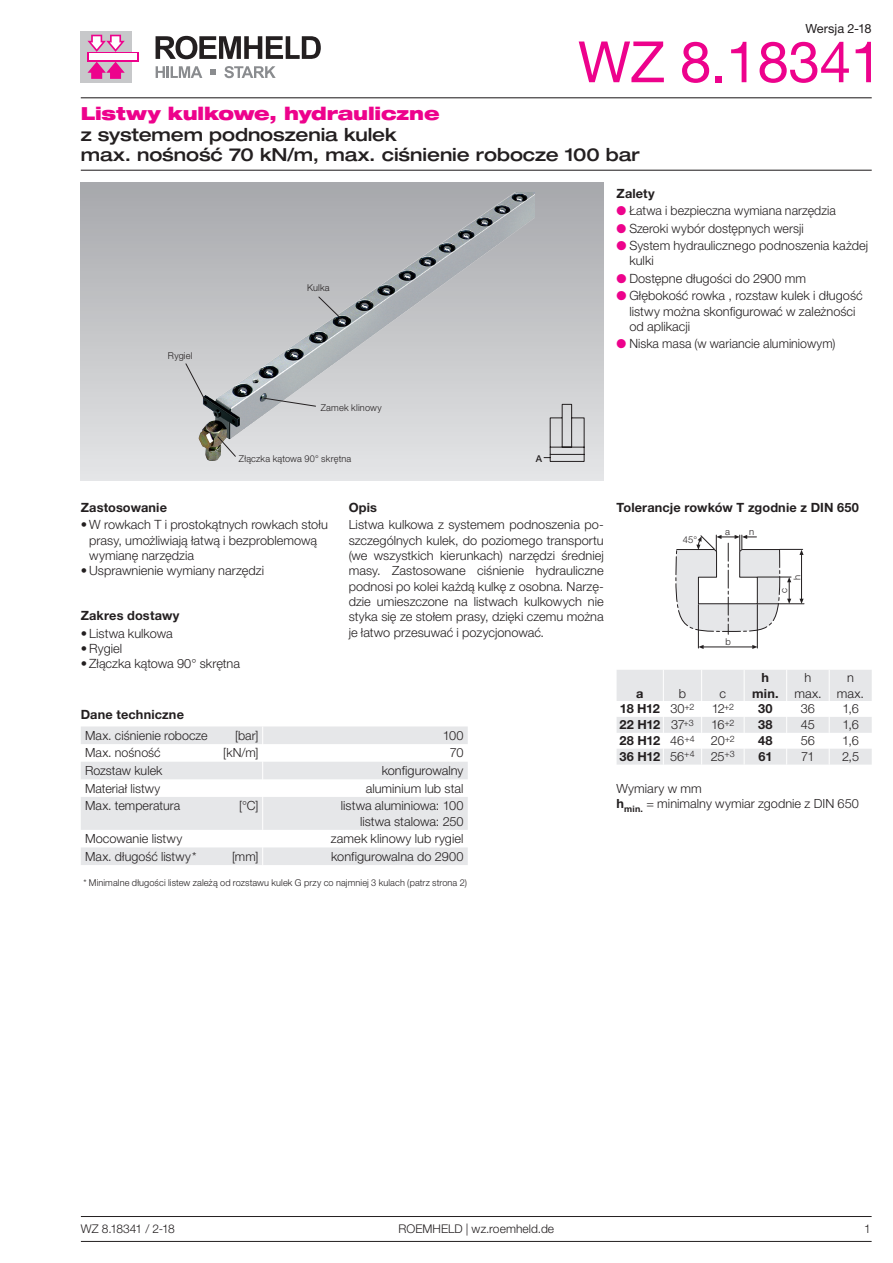
<style>
.page{position:relative;width:893px;height:1263px;background:#fff}
.page>*{position:absolute;margin:0;border:0;box-sizing:border-box;transform-origin:0 0}
.t1{font:57px "Helvetica Neue LT Pro";letter-spacing:-.01em;color:#ed028c}
.t2{font:500 expanded 18px/20.2px "Helvetica Neue LT Pro";letter-spacing:-.005em;color:#231f20}
.t3{font:900 expanded 18px "Helvetica Neue LT Pro";letter-spacing:-.01em;color:#ed028c}
.t4{font:300 12.75px/15.3px "Helvetica Neue LT Pro";color:#231f20}
.t5{font:700 12.75px "Helvetica Neue LT Pro";letter-spacing:.01em;color:#231f20}
.t6{font:300 12.6px/15.3px "Helvetica Neue LT Pro";color:#231f20;text-align:center}
.t7{font:700 12.6px/15.3px "Helvetica Neue LT Pro";letter-spacing:-.02em;color:#231f20;text-align:center}
.t8{font:12.6px "Helvetica Neue LT Pro";color:#231f20}
.t9{font:300 12px "Helvetica Neue LT Pro";letter-spacing:.005em;color:#231f20}
.t10{font:300 12px "Helvetica Neue LT Pro";letter-spacing:-.03em;color:#231f20}
.t11{font:300 9.45px "Helvetica Neue LT Pro";letter-spacing:.015em;color:#231f20}
.t12{font:500 9.45px "Helvetica Neue";color:#231f20}
.s1{color:#ed028c}
.s2{font-weight:300}
.s3{font-weight:700}
</style>
<div class="page">
<hr style="left:81px;top:170px;width:791px;height:1px;background:#231f20">
<hr style="left:81px;top:97px;width:791px;height:1px;background:#231f20">
<div style="left:81px;top:31px;width:51px;height:52px;background:#c7c8ca"></div>
<svg style="left:87px;top:52px;width:52px;height:9px"></svg>
<div style="left:89px;top:54px;width:48px;height:6px;background:#fff"></div>
<svg style="left:87px;top:35px;width:38px;height:17px"></svg>
<svg style="left:87px;top:62px;width:38px;height:17px"></svg>
<svg style="left:156px;top:36px;width:165px;height:23px"></svg>
<svg style="left:156px;top:66px;width:46px;height:12px"></svg>
<svg style="left:224px;top:66px;width:52px;height:12px"></svg>
<svg style="left:210px;top:69px;width:6px;height:6px"></svg>
<div style="left:81px;top:183px;width:523px;height:297px;background:linear-gradient(to bottom,#a7a8ac,#e4e5e7)"></div>
<hr style="left:698px;top:604px;width:1px;height:44px;background:#231f20">
<hr style="left:757px;top:604px;width:1px;height:44px;background:#231f20">
<hr style="left:703px;top:647px;width:50px;height:1px;background:#231f20">
<svg style="left:698px;top:645px;width:6px;height:4px"></svg>
<svg style="left:752px;top:645px;width:5px;height:4px"></svg>
<svg style="left:675px;top:535px;width:129px;height:99px"></svg>
<svg style="left:617px;top:670px;width:255px;height:95px"></svg>
<img style="left:198px;top:193px;width:337px;height:272px">
<svg style="left:543px;top:404px;width:41px;height:58px;background:#c3c4c6"></svg>
<svg style="left:263px;top:397px;width:53px;height:10px"></svg>
<svg style="left:185px;top:363px;width:20px;height:37px"></svg>
<svg style="left:318px;top:296px;width:24px;height:24px"></svg>
<svg style="left:217px;top:435px;width:20px;height:23px"></svg>
<svg style="left:81px;top:726px;width:387px;height:139px;fill:#e6e7e9"></svg>
<svg style="left:262px;top:726px;width:1px;height:71px"></svg>
<hr style="left:262px;top:797px;width:1px;height:33px;background:#fff">
<svg style="left:262px;top:830px;width:1px;height:35px"></svg>
<hr style="left:81px;top:1241px;width:791px;height:1px;background:#231f20">
<hr style="left:81px;top:1216px;width:791px;height:1px;background:#231f20">
<p class="t8" style="left:805px;top:21px;width:68px">Wersja 2-18</p>
<h1 class="t1" style="left:578px;top:27px;width:306px">WZ 8.18341</h1>
<h2 class="t3" style="left:81px;top:102px;width:360px">Listwy kulkowe, hydrauliczne</h2>
<h2 class="t2" style="left:81px;top:123px;width:560px">z systemem podnoszenia kulek<br>max. nośność 70 kN/m, max. ciśnienie robocze 100 bar</h2>
<p class="t11" style="left:168px;top:349px;width:26px">Rygiel</p>
<p class="t11" style="left:307px;top:282px;width:24px">Kulka</p>
<p class="t5" style="left:617px;top:185px;width:40px">Zalety</p>
<p class="t4" style="left:617px;top:203px;width:221px"><span class="s1">●</span> Łatwa i bezpieczna wymiana narzędzia</p>
<p class="t4" style="left:617px;top:220px;width:189px"><span class="s1">●</span> Szeroki wybór dostępnych wersji</p>
<p class="t4" style="left:629px;top:238px;width:240px;text-indent:-13px"><span class="s1">●</span> System hydraulicznego podnoszenia każdej kulki</p>
<p class="t4" style="left:617px;top:270px;width:191px"><span class="s1">●</span> Dostępne długości do 2900 mm</p>
<p class="t4" style="left:629px;top:288px;width:235px;text-indent:-13px"><span class="s1">●</span> Głębokość rowka , rozstaw kulek i długość listwy można skonfigurować w zależności od aplikacji</p>
<p class="t4" style="left:617px;top:336px;width:220px"><span class="s1">●</span> Niska masa (w wariancie aluminiowym)</p>
<p class="t11" style="left:321px;top:401px;width:62px">Zamek klinowy</p>
<p class="t11" style="left:239px;top:453px;width:114px">Złączka kątowa 90° skrętna</p>
<p class="t12" style="left:536px;top:453px;width:8px">A</p>
<p class="t5" style="left:81px;top:499px;width:88px">Zastosowanie</p>
<p class="t4" style="left:89px;top:517px;width:240px;text-indent:-9px">• W rowkach T i prostokątnych rowkach stołu prasy, umożliwiają łatwą i bezproblemową wymianę narzędzia</p>
<p class="t4" style="left:81px;top:563px;width:185px">• Usprawnienie wymiany narzędzi</p>
<p class="t5" style="left:81px;top:608px;width:100px">Zakres dostawy</p>
<p class="t4" style="left:81px;top:625px;width:93px">• Listwa kulkowa</p>
<p class="t4" style="left:81px;top:640px;width:43px">• Rygiel</p>
<p class="t4" style="left:81px;top:656px;width:161px">• Złączka kątowa 90° skrętna</p>
<p class="t5" style="left:349px;top:499px;width:30px">Opis</p>
<p class="t6" style="left:349px;top:517px;width:257px;text-align:justify">Listwa kulkowa z systemem podnoszenia po&shy;szczególnych kulek, do poziomego transportu (we wszystkich kierunkach) narzędzi średniej masy. Zastosowane ciśnienie hydrauliczne podnosi po kolei każdą kulkę z osobna. Narzę&shy;dzie umieszczone na listwach kulkowych nie styka się ze stołem prasy, dzięki czemu można je łatwo przesuwać i pozycjonować.</p>
<p class="t5" style="left:81px;top:707px;width:105px">Dane techniczne</p>
<p class="t6" style="left:85px;top:727px;width:124px">Max. ciśnienie robocze</p>
<p class="t6" style="left:235px;top:727px;width:25px">[bar]</p>
<p class="t6" style="left:443px;top:727px;width:22px">100</p>
<p class="t6" style="left:85px;top:745px;width:77px">Max. nośność</p>
<p class="t6" style="left:223px;top:745px;width:37px">[kN/m]</p>
<p class="t6" style="left:450px;top:745px;width:15px">70</p>
<p class="t6" style="left:85px;top:763px;width:79px">Rozstaw kulek</p>
<p class="t6" style="left:382px;top:763px;width:83px">konfigurowalny</p>
<p class="t6" style="left:85px;top:780px;width:77px">Materiał listwy</p>
<p class="t6" style="left:366px;top:780px;width:99px">aluminium lub stal</p>
<p class="t6" style="left:85px;top:798px;width:97px">Max. temperatura</p>
<p class="t6" style="left:239px;top:798px;width:21px">[°C]</p>
<p class="t6" style="left:341px;top:798px;width:124px;text-align:right">listwa aluminiowa: 100 listwa stalowa: 250</p>
<p class="t6" style="left:85px;top:831px;width:99px">Mocowanie listwy</p>
<p class="t6" style="left:331px;top:831px;width:134px">zamek klinowy lub rygiel</p>
<p class="t6" style="left:85px;top:848px;width:113px">Max. długość listwy*</p>
<p class="t6" style="left:232px;top:848px;width:28px">[mm]</p>
<p class="t6" style="left:331px;top:848px;width:134px">konfigurowalna do 2900</p>
<p class="t11" style="left:83px;top:877px;width:385px">* Minimalne długości listew zależą od rozstawu kulek G przy co najmniej 3 kulach (patrz strona 2)</p>
<p class="t5" style="left:617px;top:499px;width:244px">Tolerancje rowków T zgodnie z DIN 650</p>
<p class="t11" style="left:683px;top:534px;width:16px">45°</p>
<p class="t11" style="left:725px;top:526px;width:6px">a</p>
<p class="t11" style="left:725px;top:636px;width:7px">b</p>
<p class="t7" style="left:636px;top:685px;width:9px">a</p>
<p class="t6" style="left:679px;top:685px;width:9px">b</p>
<p class="t6" style="left:720px;top:685px;width:8px">c</p>
<p class="t11" style="left:749px;top:526px;width:7px">n</p>
<p class="t11" style="left:791px;top:580px;width:7px;rotate:-90deg">h</p>
<p class="t11" style="left:778px;top:593px;width:6px;rotate:-90deg">c</p>
<p class="t7" style="left:752px;top:670px;width:28px">h min.</p>
<p class="t6" style="left:794px;top:670px;width:29px">h max.</p>
<p class="t6" style="left:837px;top:670px;width:29px">n max.</p>
<p class="t7" style="left:620px;top:701px;width:76px">18 H12 <span class="s2">30</span><sup>+2</sup></p>
<p class="t6" style="left:712px;top:701px;width:24px">12<sup>+2</sup></p>
<p class="t7" style="left:758px;top:701px;width:16px">30</p>
<p class="t6" style="left:801px;top:701px;width:16px">36</p>
<p class="t6" style="left:842px;top:701px;width:18px">1,6</p>
<p class="t7" style="left:620px;top:717px;width:76px">22 H12 <span class="s2">37</span><sup>+3</sup></p>
<p class="t6" style="left:711px;top:717px;width:25px">16<sup>+2</sup></p>
<p class="t7" style="left:758px;top:717px;width:16px">38</p>
<p class="t6" style="left:801px;top:717px;width:16px">45</p>
<p class="t6" style="left:842px;top:717px;width:18px">1,6</p>
<p class="t7" style="left:620px;top:733px;width:77px">28 H12 <span class="s2">46</span><sup>+4</sup></p>
<p class="t6" style="left:711px;top:733px;width:25px">20<sup>+2</sup></p>
<p class="t7" style="left:758px;top:733px;width:16px">48</p>
<p class="t6" style="left:801px;top:733px;width:16px">56</p>
<p class="t6" style="left:842px;top:733px;width:18px">1,6</p>
<p class="t7" style="left:620px;top:749px;width:77px">36 H12 <span class="s2">56</span><sup>+4</sup></p>
<p class="t6" style="left:711px;top:749px;width:26px">25<sup>+3</sup></p>
<p class="t7" style="left:758px;top:749px;width:16px">61</p>
<p class="t6" style="left:801px;top:749px;width:15px">71</p>
<p class="t6" style="left:842px;top:749px;width:19px">2,5</p>
<p class="t6" style="left:617px;top:780px;width:244px;text-align:left">Wymiary w mm<br><span class="s3">h</span><sub>min.</sub> = minimalny wymiar zgodnie z DIN 650</p>
<p class="t10" style="left:81px;top:1221px;width:95px">WZ 8.18341 / 2-18</p>
<p class="t9" style="left:398px;top:1221px;width:157px">ROEMHELD | wz.roemheld.de</p>
<p class="t9" style="left:864px;top:1221px;width:8px">1</p>
</div>
